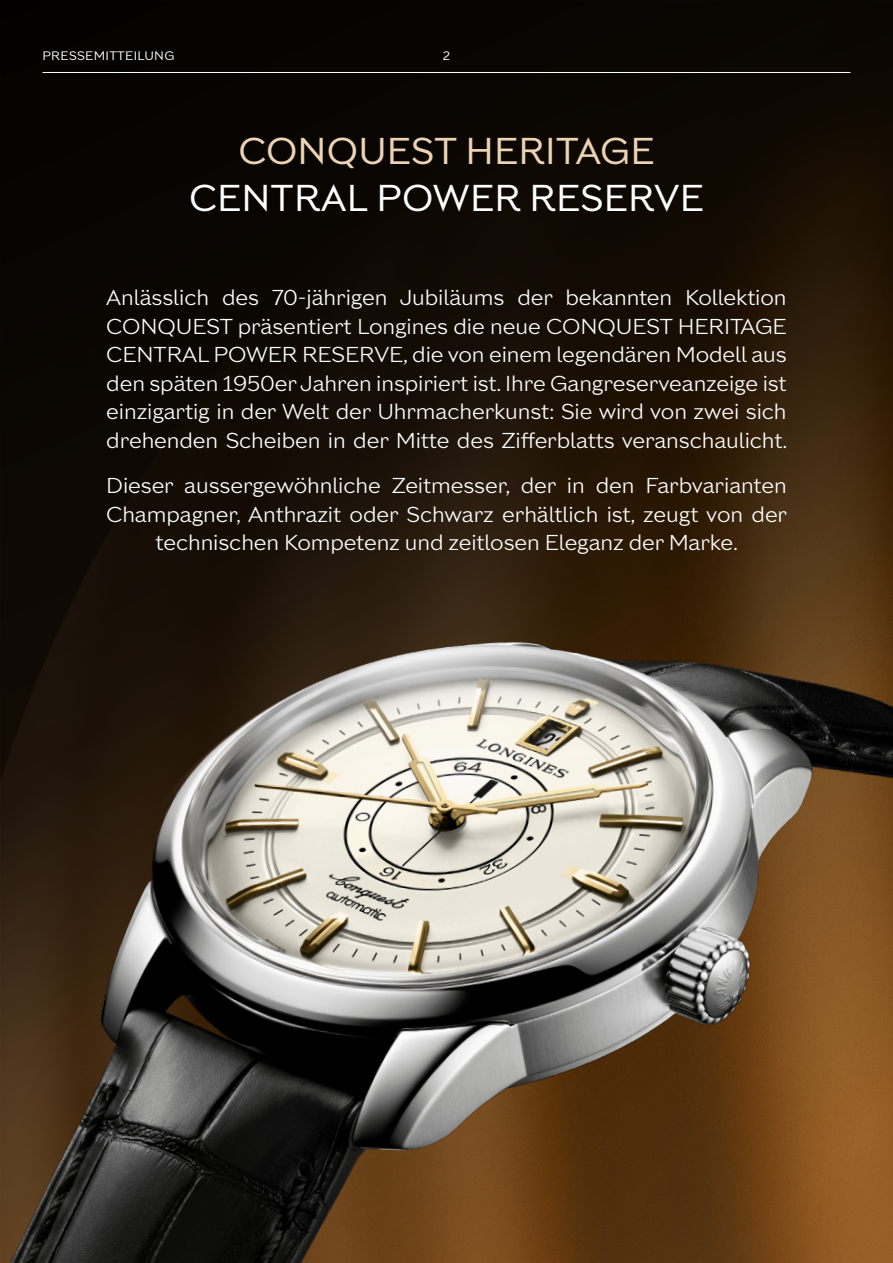
<style>
.page{position:relative;width:893px;height:1263px;background:#fff}
.page>*{position:absolute;margin:0;border:0;box-sizing:border-box;transform-origin:0 0}
.t1{font:36px "Longines Sans Headline";letter-spacing:.025em;color:#fff}
.t2{font:36px "Longines Sans Headline";letter-spacing:.025em;color:#ebd3b4}
.t3{font:300 21px/28.5px "Longines Sans Text";letter-spacing:-.005em;color:#fff;text-align:justify}
.t4{font:12px "Longines Sans Text";letter-spacing:.025em;color:#fff}
</style>
<div class="page">
<svg style="left:0;top:0;width:893px;height:532px;background:#130b03"></svg>
<hr style="left:43px;top:72px;width:807px;height:1px;background:#fff">
<img style="left:0;top:532px;width:893px;height:731px">
<p class="t4" style="left:43px;top:45px;width:133px">PRESSEMITTEILUNG</p>
<p class="t4" style="left:443px;top:45px;width:9px">2</p>
<h1 class="t2" style="left:239px;top:123px;width:417px">CONQUEST HERITAGE</h1>
<h1 class="t1" style="left:189px;top:169px;width:516px">CENTRAL POWER RESERVE</h1>
<p class="t3" style="left:106px;top:281px;width:683px">Anlässlich des 70-jährigen Jubiläums der bekannten Kollektion CONQUEST präsentiert Longines die neue CONQUEST HERITAGE CENTRAL POWER RESERVE, die von einem legendären Modell aus den späten 1950er Jahren inspiriert ist. Ihre Gangreserveanzeige ist einzigartig in der Welt der Uhrmacherkunst: Sie wird von zwei sich drehenden Scheiben in der Mitte des Zifferblatts veranschaulicht.</p>
<p class="t3" style="left:106px;top:469px;width:682px;text-align:center">Dieser aussergewöhnliche Zeitmesser, der in den Farbvarianten<br>Champagner, Anthrazit oder Schwarz erhältlich ist, zeugt von der technischen Kompetenz und zeitlosen Eleganz der Marke.</p>
</div>
